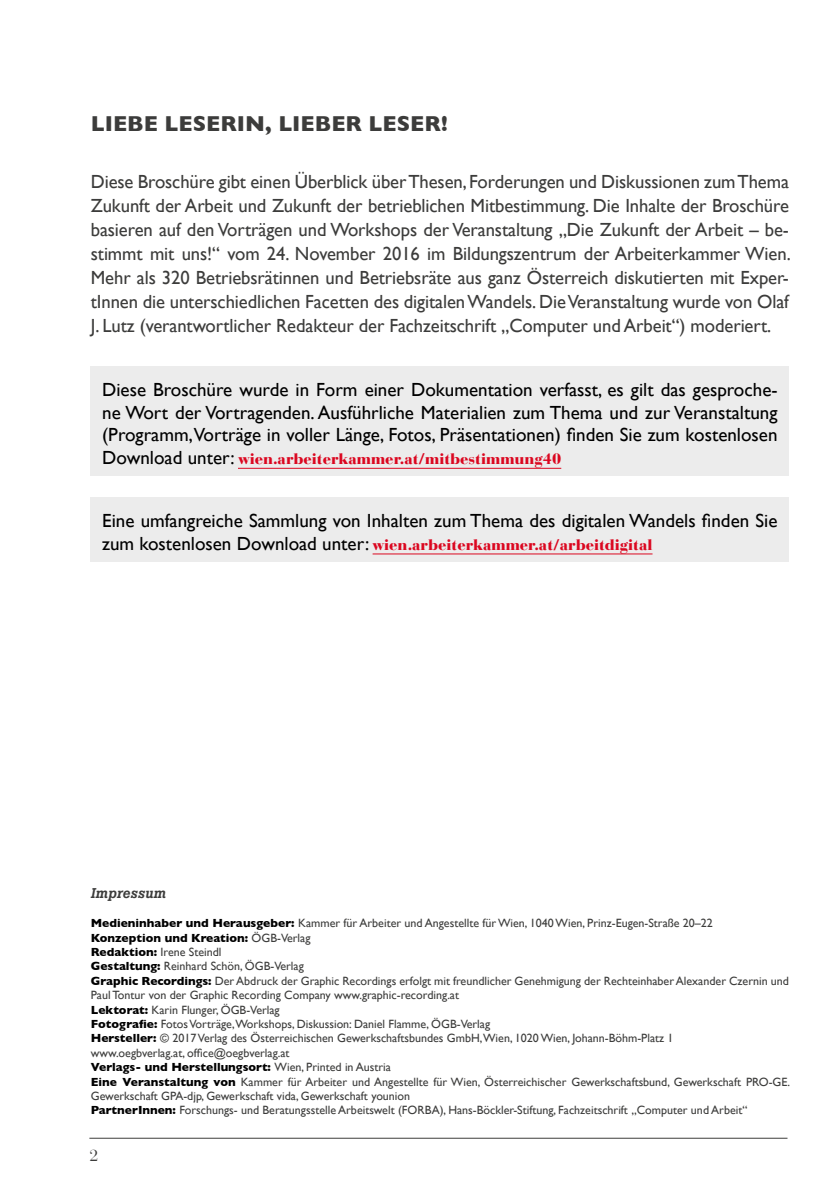
<style>
.page{position:relative;width:840px;height:1191px;background:#fff}
.page>*{position:absolute;margin:0;border:0;box-sizing:border-box;transform-origin:0 0}
.t1{font:700 22px "Gill Sans";color:#3c3c3b}
.t2{font:19px/24px "Gill Sans";letter-spacing:-.005em;color:#3c3c3b;text-align:justify}
.t3{font:19px/22.8px "Gill Sans";color:#000;text-align:justify}
.t4{font:16px "Bauer Bodoni Std";color:#3c3c3b}
.t5{font:900 15px "Bauer Bodoni Std";color:#db0720}
.t6{font:italic 500 14px "Boton BQ";letter-spacing:.02em;color:#3c3c3b}
.t7{font:12px/14.4px "Gill Sans";color:#3c3c3b}
.s1{font-family:"Gill Sans";font-weight:400;font-size:19px;color:#000}
.s2{font-weight:700;color:#000}
</style>
<div class="page">
<hr style="left:89px;top:1137px;width:698px;height:1px;background:#3c3c3b">
<div style="left:91px;top:366px;width:697px;height:109px;background:#ececec"></div>
<hr style="left:238px;top:468px;width:323px;height:1px;background:#db0720">
<div style="left:91px;top:497px;width:697px;height:64px;background:#ececec"></div>
<hr style="left:372px;top:553px;width:280px;height:1px;background:#db0720">
<h1 class="t1" style="left:91px;top:106px;width:358px">LIEBE LESERIN, LIEBER LESER!</h1>
<p class="t2" style="left:91px;top:169px;width:701px">Diese Broschüre gibt einen Überblick über Thesen, Forderungen und Diskussionen zum Thema Zukunft der Arbeit und Zukunft der betrieblichen Mitbestimmung. Die Inhalte der Broschüre basieren auf den Vorträgen und Workshops der Veranstaltung „Die Zukunft der Arbeit – be&shy;stimmt mit uns!“ vom 24. November 2016 im Bildungszentrum der Arbeiterkammer Wien.<br>Mehr als 320 Betriebsrätinnen und Betriebsräte aus ganz Österreich diskutierten mit Exper&shy;tInnen die unterschiedlichen Facetten des digitalen Wandels. Die Veranstaltung wurde von Olaf J. Lutz (verantwortlicher Redakteur der Fachzeitschrift „Computer und Arbeit“) moderiert.</p>
<p class="t3" style="left:102px;top:378px;width:676px">Diese Broschüre wurde in Form einer Dokumentation verfasst, es gilt das gesproche&shy;ne Wort der Vortragenden. Ausführliche Materialien zum Thema und zur Veranstaltung (Programm,Vorträge in voller Länge, Fotos, Präsentationen) finden Sie zum kostenlosen</p>
<p class="t5" style="left:102px;top:450px;width:460px"><span class="s1">Download unter:</span> wien.arbeiterkammer.at/mitbestimmung40</p>
<h2 class="t3" style="left:102px;top:509px;width:676px">Eine umfangreiche Sammlung von Inhalten zum Thema des digitalen Wandels finden Sie</h2>
<p class="t5" style="left:102px;top:535px;width:551px"><span class="s1">zum kostenlosen Download unter:</span> wien.arbeiterkammer.at/arbeitdigital</p>
<p class="t6" style="left:91px;top:885px;width:77px">Impressum</p>
<p class="t7" style="left:91px;top:915px;width:700px"><span class="s2">Medieninhaber und Herausgeber:</span> Kammer für Arbeiter und Angestellte für Wien, 1040 Wien, Prinz-Eugen-Straße 20–22<br><span class="s2">Konzeption und Kreation:</span> ÖGB-Verlag<br><span class="s2">Redaktion:</span> Irene Steindl<br><span class="s2">Gestaltung:</span> Reinhard Schön, ÖGB-Verlag<br><span class="s2">Graphic Recordings:</span> Der Abdruck der Graphic Recordings erfolgt mit freundlicher Genehmigung der Rechteinhaber Alexander Czernin und Paul Tontur von der Graphic Recording Company www.graphic-recording.at<br><span class="s2">Lektorat:</span> Karin Flunger, ÖGB-Verlag<br><span class="s2">Fotografie:</span> Fotos Vorträge,Workshops, Diskussion: Daniel Flamme, ÖGB-Verlag<br><span class="s2">Hersteller:</span> © 2017 Verlag des Österreichischen Gewerkschaftsbundes GmbH,Wien, 1020 Wien, Johann-Böhm-Platz 1<br>www.oegbverlag.at, office@oegbverlag.at<br><span class="s2">Verlags- und Herstellungsort:</span> Wien, Printed in Austria<br><span class="s2">Eine Veranstaltung von</span> Kammer für Arbeiter und Angestellte für Wien, Österreichischer Gewerkschaftsbund, Gewerkschaft PRO-GE.<br>Gewerkschaft GPA-djp, Gewerkschaft vida, Gewerkschaft younion<br><span class="s2">PartnerInnen:</span> Forschungs- und Beratungsstelle Arbeitswelt (FORBA), Hans-Böckler-Stiftung, Fachzeitschrift „Computer und Arbeit“</p>
<h3 class="t4" style="left:89px;top:1146px;width:10px">2</h3>
</div>
